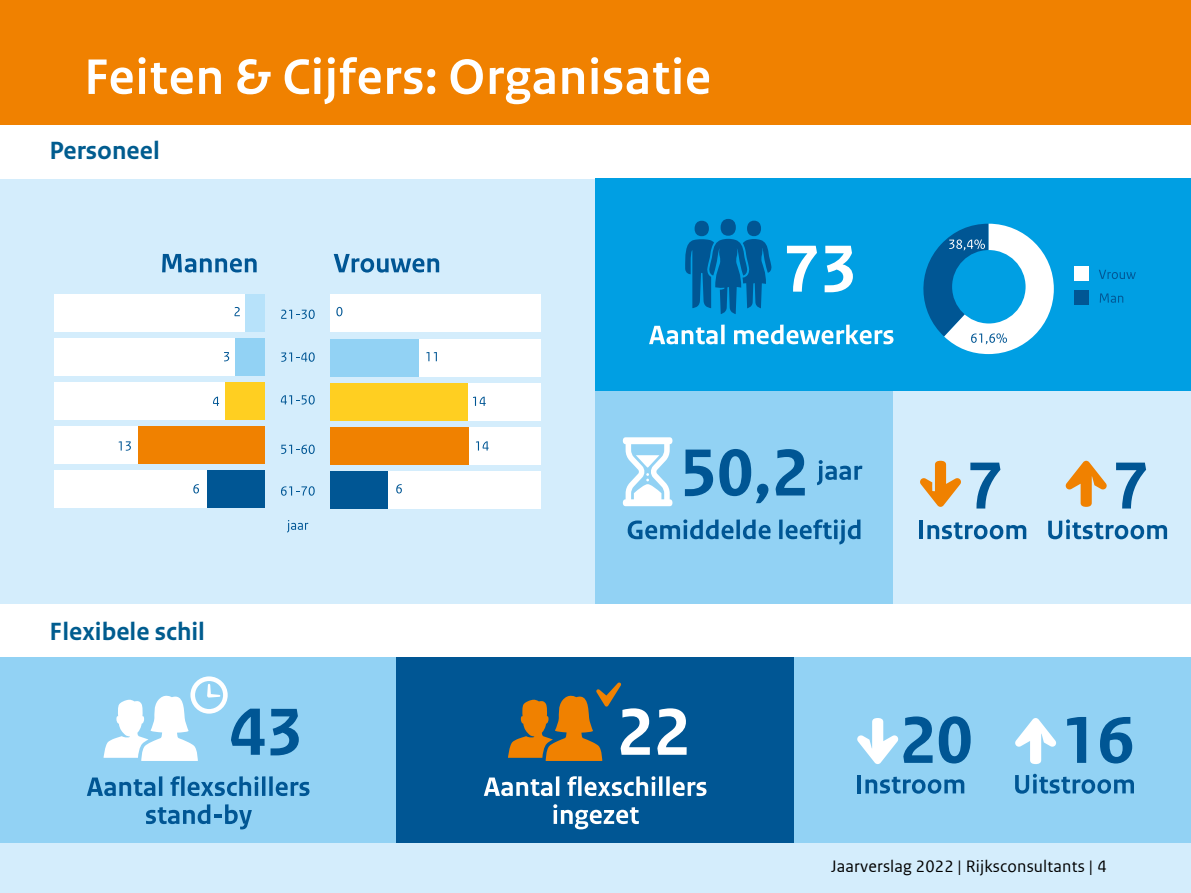
<style>
.page{position:relative;width:1191px;height:893px;background:#fff}
.page>*{position:absolute;margin:0;border:0;box-sizing:border-box;transform-origin:0 0}
.Hoofdstukken{font:700 52.5px "Rijksoverheid Sans Heading";letter-spacing:.025em;color:#fff}
._06_RO_Subalineakop{font:700 26.25px "Rijksoverheid Sans Text";color:#005c8f}
.t1{font:17.5px "Rijksoverheid Sans Web Text";letter-spacing:.01em;color:#000}
</style>
<div class="page">
<div style="left:0;top:0;width:1191px;height:124px;background:#f08100"></div>
<div style="left:0;top:179px;width:595px;height:425px;background:#d4edfc"></div>
<div style="left:331px;top:294px;width:210px;height:38px;background:#fff"></div>
<svg style="left:281px;top:310px;width:34px;height:9px"></svg>
<svg style="left:281px;top:352px;width:34px;height:10px"></svg>
<svg style="left:281px;top:395px;width:34px;height:10px"></svg>
<svg style="left:281px;top:445px;width:34px;height:9px"></svg>
<svg style="left:281px;top:486px;width:34px;height:10px"></svg>
<svg style="left:287px;top:520px;width:21px;height:12px"></svg>
<div style="left:55px;top:294px;width:210px;height:38px;background:#fff"></div>
<svg style="left:162px;top:254px;width:95px;height:18px"></svg>
<svg style="left:334px;top:254px;width:105px;height:19px"></svg>
<div style="left:55px;top:470px;width:210px;height:38px;background:#fff"></div>
<div style="left:207px;top:470px;width:58px;height:38px;background:#005694"></div>
<div style="left:55px;top:426px;width:210px;height:38px;background:#fff"></div>
<div style="left:138px;top:426px;width:127px;height:38px;background:#f08100"></div>
<div style="left:55px;top:382px;width:210px;height:38px;background:#fff"></div>
<div style="left:225px;top:382px;width:40px;height:38px;background:#ffcf21"></div>
<div style="left:55px;top:338px;width:210px;height:38px;background:#fff"></div>
<div style="left:236px;top:338px;width:29px;height:38px;background:#92d2f4"></div>
<div style="left:246px;top:294px;width:19px;height:38px;background:#b7e2fa"></div>
<div style="left:331px;top:471px;width:210px;height:37px;background:#fff"></div>
<div style="left:331px;top:471px;width:57px;height:37px;background:#005694"></div>
<div style="left:331px;top:427px;width:210px;height:37px;background:#fff"></div>
<div style="left:331px;top:427px;width:138px;height:37px;background:#f08100"></div>
<div style="left:331px;top:383px;width:210px;height:37px;background:#fff"></div>
<div style="left:331px;top:383px;width:137px;height:37px;background:#ffcf21"></div>
<div style="left:331px;top:339px;width:210px;height:37px;background:#fff"></div>
<div style="left:331px;top:339px;width:88px;height:37px;background:#92d2f4"></div>
<svg style="left:336px;top:307px;width:6px;height:9px"></svg>
<svg style="left:426px;top:352px;width:11px;height:9px"></svg>
<svg style="left:234px;top:307px;width:6px;height:9px"></svg>
<svg style="left:224px;top:352px;width:5px;height:9px"></svg>
<svg style="left:213px;top:397px;width:6px;height:9px"></svg>
<svg style="left:473px;top:397px;width:13px;height:9px"></svg>
<svg style="left:119px;top:441px;width:12px;height:10px"></svg>
<svg style="left:476px;top:441px;width:12px;height:10px"></svg>
<svg style="left:193px;top:484px;width:6px;height:9px"></svg>
<svg style="left:396px;top:484px;width:6px;height:9px"></svg>
<div style="left:595px;top:179px;width:596px;height:212px;background:#009fe3"></div>
<svg style="left:923px;top:224px;width:130px;height:130px"></svg>
<svg style="left:1099px;top:270px;width:36px;height:9px"></svg>
<div style="left:1073px;top:266px;width:15px;height:15px;background:#fff"></div>
<svg style="left:1099px;top:293px;width:24px;height:10px"></svg>
<div style="left:1073px;top:290px;width:15px;height:14px;background:#005694"></div>
<svg style="left:649px;top:326px;width:68px;height:18px"></svg>
<hr style="left:721px;top:325px;width:3px;height:19px;background:#fff">
<svg style="left:734px;top:325px;width:159px;height:19px"></svg>
<svg style="left:787px;top:246px;width:30px;height:46px"></svg>
<svg style="left:824px;top:246px;width:29px;height:46px"></svg>
<div style="left:747px;top:221px;width:14px;height:15px;background:#005694;border-radius:50%"></div>
<div style="left:694px;top:221px;width:15px;height:15px;background:#005694;border-radius:50%"></div>
<div style="left:720px;top:219px;width:16px;height:17px;background:#005694;border-radius:50%"></div>
<svg style="left:685px;top:239px;width:87px;height:75px"></svg>
<div style="left:595px;top:391px;width:298px;height:213px;background:#92d2f4"></div>
<svg style="left:627px;top:519px;width:106px;height:20px"></svg>
<svg style="left:736px;top:519px;width:4px;height:20px"></svg>
<svg style="left:743px;top:519px;width:27px;height:20px"></svg>
<hr style="left:779px;top:519px;width:3px;height:20px;background:#005694">
<svg style="left:785px;top:519px;width:75px;height:25px"></svg>
<svg style="left:685px;top:450px;width:28px;height:46px"></svg>
<svg style="left:719px;top:449px;width:49px;height:54px"></svg>
<svg style="left:775px;top:449px;width:30px;height:46px"></svg>
<svg style="left:817px;top:460px;width:45px;height:25px"></svg>
<svg style="left:623px;top:437px;width:49px;height:69px"></svg>
<div style="left:893px;top:391px;width:298px;height:213px;background:#d4edfc"></div>
<svg style="left:1048px;top:519px;width:119px;height:20px"></svg>
<svg style="left:1116px;top:463px;width:30px;height:45px"></svg>
<svg style="left:1065px;top:461px;width:41px;height:46px"></svg>
<hr style="left:919px;top:521px;width:4px;height:18px;background:#005694">
<svg style="left:927px;top:522px;width:99px;height:17px"></svg>
<svg style="left:970px;top:463px;width:30px;height:45px"></svg>
<svg style="left:920px;top:461px;width:41px;height:46px"></svg>
<div style="left:0;top:657px;width:397px;height:186px;background:#92d2f4"></div>
<svg style="left:87px;top:777px;width:68px;height:19px"></svg>
<hr style="left:159px;top:776px;width:3px;height:20px;background:#005694">
<svg style="left:170px;top:776px;width:10px;height:20px"></svg>
<svg style="left:181px;top:776px;width:4px;height:20px"></svg>
<svg style="left:188px;top:776px;width:70px;height:20px"></svg>
<hr style="left:262px;top:776px;width:3px;height:20px;background:#005694">
<svg style="left:269px;top:776px;width:4px;height:20px"></svg>
<svg style="left:276px;top:782px;width:33px;height:14px"></svg>
<svg style="left:146px;top:804px;width:106px;height:25px"></svg>
<svg style="left:270px;top:709px;width:29px;height:46px"></svg>
<svg style="left:104px;top:676px;width:160px;height:85px"></svg>
<div style="left:397px;top:657px;width:397px;height:186px;background:#005694"></div>
<svg style="left:484px;top:777px;width:68px;height:19px"></svg>
<hr style="left:556px;top:776px;width:3px;height:20px;background:#fff">
<svg style="left:567px;top:776px;width:10px;height:20px"></svg>
<hr style="left:578px;top:776px;width:3px;height:20px;background:#fff">
<svg style="left:584px;top:776px;width:71px;height:20px"></svg>
<hr style="left:659px;top:776px;width:3px;height:20px;background:#fff">
<hr style="left:666px;top:776px;width:3px;height:20px;background:#fff">
<svg style="left:672px;top:782px;width:34px;height:14px"></svg>
<svg style="left:553px;top:804px;width:86px;height:25px"></svg>
<svg style="left:657px;top:708px;width:29px;height:47px"></svg>
<svg style="left:508px;top:682px;width:142px;height:79px"></svg>
<div style="left:794px;top:657px;width:397px;height:186px;background:#92d2f4"></div>
<svg style="left:1015px;top:774px;width:119px;height:20px"></svg>
<svg style="left:1067px;top:717px;width:19px;height:46px"></svg>
<svg style="left:1100px;top:717px;width:32px;height:46px"></svg>
<svg style="left:1015px;top:718px;width:41px;height:46px"></svg>
<hr style="left:857px;top:775px;width:4px;height:18px;background:#005694">
<svg style="left:865px;top:777px;width:99px;height:17px"></svg>
<svg style="left:938px;top:716px;width:32px;height:47px"></svg>
<svg style="left:857px;top:716px;width:75px;height:48px"></svg>
<div style="left:0;top:843px;width:1191px;height:50px;background:#d4edfc"></div>
<p class="Hoofdstukken" style="left:84px;top:47px;width:628px">Feiten &amp; Cijfers: Organisatie</p>
<p class="_06_RO_Subalineakop" style="left:50px;top:136px;width:112px">Personeel</p>
<p class="_06_RO_Subalineakop" style="left:50px;top:616px;width:157px">Flexibele schil</p>
<p class="t1" style="left:831px;top:857px;width:277px">Jaarverslag 2022 | Rijksconsultants | 4</p>
</div>
